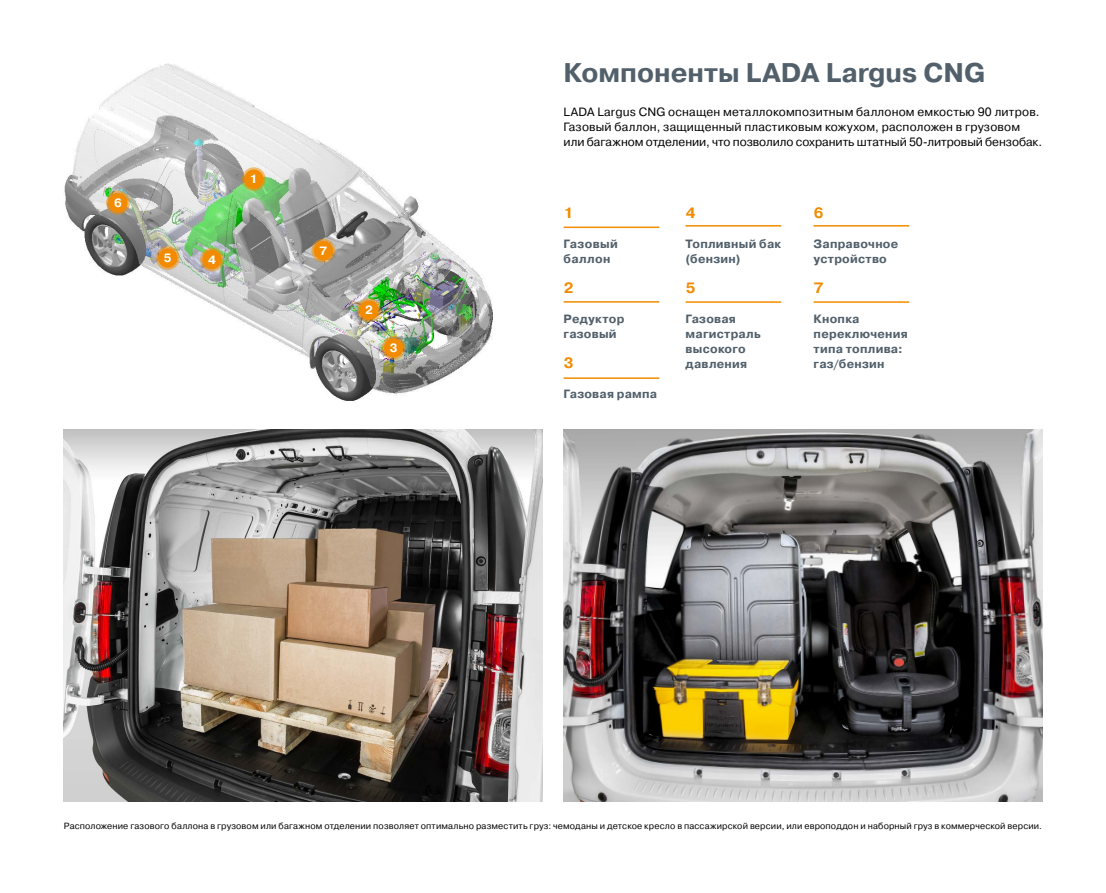
<style>
.page{position:relative;width:1106px;height:893px;background:#fff}
.page>*{position:absolute;margin:0;border:0;box-sizing:border-box;transform-origin:0 0}
.t1{font:700 27px "LADA Pragmatica";color:#52606b}
.t2{font:700 15px "LADA Pragmatica";color:#f28b00}
.t3{font:12px/15px "LADA Pragmatica";letter-spacing:.01em;color:#000}
.t4{font:700 12px/15px "LADA Pragmatica";letter-spacing:.02em;color:#52606b}
.t5{font:700 12px "LADA Pragmatica";color:#fff}
.t6{font:9px "LADA Pragmatica";letter-spacing:.015em;color:#000}
</style>
<div class="page">
<img style="left:64px;top:63px;width:429px;height:338px">
<svg style="left:311px;top:239px;width:24px;height:24px"></svg>
<div style="left:314px;top:241px;width:19px;height:19px;background:#f28b00;border-radius:50%"></div>
<svg style="left:357px;top:298px;width:24px;height:24px"></svg>
<div style="left:359px;top:301px;width:20px;height:19px;background:#f28b00;border-radius:50%"></div>
<svg style="left:382px;top:336px;width:23px;height:24px"></svg>
<div style="left:384px;top:338px;width:19px;height:19px;background:#f28b00;border-radius:50%"></div>
<svg style="left:200px;top:248px;width:24px;height:23px"></svg>
<div style="left:202px;top:250px;width:20px;height:19px;background:#f28b00;border-radius:50%"></div>
<svg style="left:156px;top:246px;width:24px;height:24px"></svg>
<div style="left:158px;top:248px;width:19px;height:20px;background:#f28b00;border-radius:50%"></div>
<svg style="left:106px;top:191px;width:24px;height:24px"></svg>
<div style="left:108px;top:193px;width:20px;height:19px;background:#f28b00;border-radius:50%"></div>
<svg style="left:242px;top:167px;width:24px;height:24px"></svg>
<div style="left:244px;top:170px;width:19px;height:19px;background:#f28b00;border-radius:50%"></div>
<img style="left:563px;top:429px;width:479px;height:372px">
<img style="left:64px;top:429px;width:478px;height:372px">
<hr style="left:685px;top:225px;width:96px;height:2px;background:#f28b00">
<hr style="left:685px;top:301px;width:96px;height:2px;background:#f28b00">
<hr style="left:813px;top:225px;width:96px;height:2px;background:#f28b00">
<hr style="left:813px;top:301px;width:96px;height:2px;background:#f28b00">
<hr style="left:563px;top:301px;width:96px;height:2px;background:#f28b00">
<hr style="left:563px;top:377px;width:96px;height:2px;background:#f28b00">
<hr style="left:563px;top:227px;width:96px;height:1px;background:#f28b00">
<h1 class="t1" style="left:563px;top:55px;width:423px">Компоненты LADA Largus CNG</h1>
<p class="t5" style="left:114px;top:195px;width:9px">6</p>
<p class="t5" style="left:164px;top:250px;width:9px">5</p>
<p class="t5" style="left:208px;top:252px;width:9px">4</p>
<p class="t5" style="left:250px;top:172px;width:9px">1</p>
<p class="t5" style="left:319px;top:243px;width:9px">7</p>
<p class="t5" style="left:365px;top:302px;width:9px">2</p>
<p class="t5" style="left:390px;top:340px;width:9px">3</p>
<p class="t3" style="left:563px;top:104px;width:480px">LADA Largus CNG оснащен металлокомпозитным баллоном емкостью 90 литров.<br>Газовый баллон, защищенный пластиковым кожухом, расположен в грузовом или багажном отделении, что позволило сохранить штатный 50-литровый бензобак.</p>
<p class="t2" style="left:563px;top:203px;width:11px">1</p>
<p class="t4" style="left:563px;top:236px;width:56px">Газовый баллон</p>
<p class="t2" style="left:563px;top:278px;width:11px">2</p>
<p class="t4" style="left:563px;top:311px;width:62px">Редуктор газовый</p>
<p class="t2" style="left:563px;top:353px;width:11px">3</p>
<p class="t4" style="left:563px;top:386px;width:95px">Газовая рампа</p>
<p class="t2" style="left:685px;top:203px;width:11px">4</p>
<p class="t4" style="left:685px;top:236px;width:97px">Топливный бак (бензин)</p>
<p class="t2" style="left:685px;top:278px;width:11px">5</p>
<p class="t4" style="left:685px;top:311px;width:77px">Газовая магистраль высокого давления</p>
<p class="t2" style="left:813px;top:203px;width:11px">6</p>
<p class="t4" style="left:813px;top:236px;width:86px">Заправочное устройство</p>
<p class="t2" style="left:813px;top:278px;width:11px">7</p>
<p class="t4" style="left:813px;top:311px;width:96px">Кнопка переключения типа топлива: газ/бензин</p>
<p class="t6" style="left:64px;top:820px;width:979px">Расположение газового баллона в грузовом или багажном отделении позволяет оптимально разместить груз: чемоданы и детское кресло в пассажирской версии, или европоддон и наборный груз в коммерческой версии.</p>
</div>
